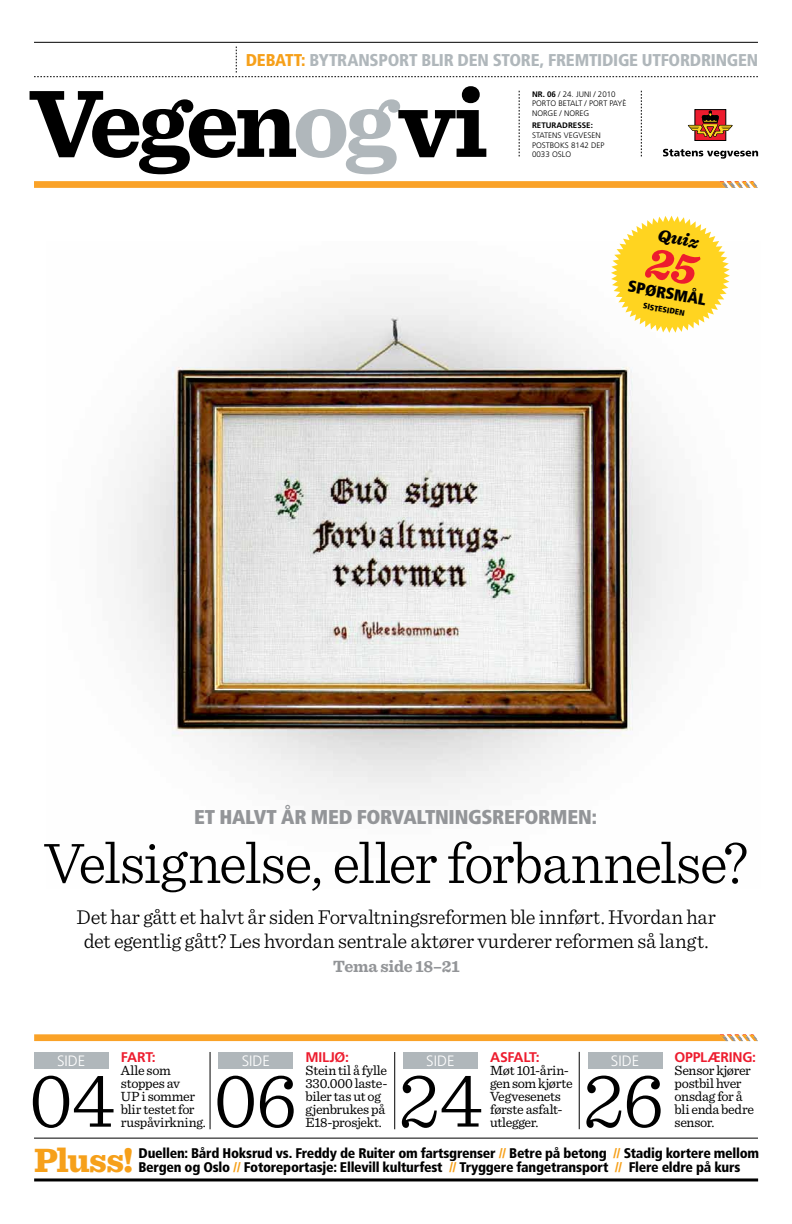
<style>
.page{position:relative;width:792px;height:1224px;background:#fff}
.page>*{position:absolute;margin:0;border:0;box-sizing:border-box;transform-origin:0 0}
.t1{font:700 100px "Sentinel";letter-spacing:-.04em;color:#000}
.t2{font:300 80px "Sentinel";letter-spacing:-.015em;color:#000}
.t3{font:300 60px "Sentinel";letter-spacing:-.03em;color:#000}
.t4{font:900 35.3px "Sentinel";color:#f6a01a}
.t5{font:300 21px/24px "Sentinel";letter-spacing:-.015em;color:#000;text-align:center}
.t6{font:900 condensed 20px "Frutiger LT Std";letter-spacing:-.015em;color:#939598}
.t7{font:italic 900 18px "Sentinel";color:#000}
.t8{font:900 condensed 17.1px "Frutiger LT Std";letter-spacing:-.015em;color:#b0b7bb}
.t9{font:700 17px "Sentinel";letter-spacing:-.02em;color:#939598}
.t10{font:900 condensed 16px "Frutiger LT Std";color:#000}
.t11{font:300 15px "Frutiger LT Std";color:#fff}
.t12{font:14px/13px "Sentinel";letter-spacing:-.02em;color:#000}
.t13{font:900 condensed 14px/14px "Frutiger LT Std";letter-spacing:-.02em;color:#000}
.t14{font:700 14px "Frutiger LT Std";letter-spacing:-.015em;color:#ed1c2e}
.t15{font:300 8px/9.6px "Frutiger LT Std";color:#000}
.t16{font:700 8px "Frutiger LT Std";color:#000}
.t17{font:900 condensed 8px "Frutiger LT Std";color:#000}
.s1{color:#f6a01a}
.s2{color:#b0b7bb}
.s3{font-weight:700}
</style>
<div class="page">
<img style="left:119px;top:297px;width:560px;height:503px">
<svg style="left:663px;top:149px;width:95px;height:10px"></svg>
<svg style="left:695px;top:109px;width:31px;height:32px"></svg>
<svg style="left:687px;top:110px;width:46px;height:29px"></svg>
<svg style="left:34px;top:181px;width:724px;height:7px;background:#f8a633"></svg>
<hr style="left:34px;top:1178px;width:724px;height:3px;background:#000">
<hr style="left:34px;top:42px;width:724px;height:1px;background:#000">
<svg style="left:641px;top:91px;width:1px;height:65px"></svg>
<svg style="left:519px;top:91px;width:1px;height:65px"></svg>
<svg style="left:34px;top:47px;width:724px;height:30px"></svg>
<hr style="left:34px;top:1138px;width:724px;height:1px;background:#000">
<hr style="left:210px;top:1052px;width:1px;height:77px;background:#000">
<hr style="left:395px;top:1052px;width:1px;height:77px;background:#000">
<hr style="left:579px;top:1052px;width:1px;height:77px;background:#000">
<div style="left:34px;top:1052px;width:75px;height:16px;background:#b0b7bb"></div>
<div style="left:219px;top:1052px;width:74px;height:16px;background:#b0b7bb"></div>
<div style="left:403px;top:1052px;width:75px;height:16px;background:#b0b7bb"></div>
<div style="left:588px;top:1052px;width:74px;height:16px;background:#b0b7bb"></div>
<svg style="left:34px;top:1034px;width:724px;height:7px;background:#f9a736"></svg>
<svg style="left:611px;top:216px;width:119px;height:117px"></svg>
<p class="t8" style="left:246px;top:50px;width:153px"><span class="s1">Debatt:</span> Bytransport</p>
<p class="t8" style="left:421px;top:50px;width:82px">blir den store</p>
<p class="t8" style="left:540px;top:50px;width:124px">, fremtidige utfordr</p>
<p class="t8" style="left:711px;top:50px;width:49px">ingen</p>
<h1 class="t1" style="left:29px;top:45px;width:460px">Vegen<span class="s2">og</span>vi</h1>
<p class="t15" style="left:532px;top:89px;width:96px"><span class="s3">NR. 06</span> / 24. JUNI / 2010<br>PORTO BETALT / PORT PAYÈ<br>NORGE / NOREG</p>
<p class="t16" style="left:532px;top:121px;width:62px">RETURADRESSE:</p>
<p class="t15" style="left:532px;top:131px;width:73px">STATENS VEGVESEN<br>POSTBOKS 8142 DEP<br>0033 OS LO</p>
<p class="t7" style="left:660px;top:221px;width:43px;rotate:10deg">Quiz</p>
<p class="t10" style="left:630px;top:276px;width:81px;rotate:10deg">SPØRSMÅL</p>
<p class="t17" style="left:644px;top:301px;width:44px;rotate:10deg">SISTESIDEN</p>
<h3 class="t6" style="left:194px;top:804px;width:243px">ET HALVT ÅR MED FORVALTNIN</h3>
<h3 class="t6" style="left:468px;top:804px;width:130px">GSREFORMEN:</h3>
<h3 class="t3" style="left:44px;top:818px;width:705px">Velsignelse, eller forbannelse?</h3>
<h3 class="t5" style="left:76px;top:904px;width:641px">Det har gått et halvt år siden Forvaltningsreformen ble innført. Hvordan har det egentlig gått? Les hvordan sentrale aktører vurderer reformen så langt.</h3>
<p class="t9" style="left:333px;top:953px;width:128px">Tema side 18–21</p>
<p class="t14" style="left:306px;top:1049px;width:45px">MILJØ:</p>
<p class="t12" style="left:306px;top:1063px;width:83px">Stein til å fylle<br>330.000 laste&shy;biler tas ut og gjenbrukes på<br>E18-prosjekt.</p>
<p class="t14" style="left:490px;top:1049px;width:10px">ASFA</p>
<p class="t14" style="left:523px;top:1049px;width:18px">LT:</p>
<p class="t12" style="left:490px;top:1063px;width:84px">Møt 101-årin&shy;gen som kjørte<br>Vegvesenets første asfalt&shy;utlegger.</p>
<p class="t11" style="left:57px;top:1052px;width:30px">SIDE</p>
<p class="t14" style="left:121px;top:1049px;width:36px">FART:</p>
<p class="t11" style="left:242px;top:1052px;width:30px">SIDE</p>
<p class="t11" style="left:426px;top:1052px;width:30px">SIDE</p>
<p class="t11" style="left:611px;top:1052px;width:30px">SIDE</p>
<p class="t12" style="left:121px;top:1063px;width:86px">Alle som stoppes av<br>UP i sommer blir testet for ruspåvirkning.</p>
<h2 class="t2" style="left:29px;top:1040px;width:270px">04 06</h2>
<h2 class="t2" style="left:398px;top:1040px;width:268px">24 26</h2>
<p class="t14" style="left:675px;top:1049px;width:83px">OPPLÆRING:</p>
<p class="t12" style="left:675px;top:1063px;width:81px">Sensor kjører postbil hver onsdag for å bli enda bedre sensor.</p>
<h3 class="t4" style="left:34px;top:1132px;width:101px">Pluss!</h3>
<p class="t13" style="left:139px;top:1146px;width:622px">Duellen: Bård Hoksrud vs. Freddy de Ruiter om fartsgrenser <span class="s1">//</span> Betre på betong <span class="s1">//</span> Stadig kortere mellom<br>Bergen og Oslo <span class="s1">//</span> Fotoreportasje: Ellevill kulturfest <span class="s1">//</span> Tryggere fangetransport <span class="s1">//</span> Flere eldre på kurs</p>
</div>
